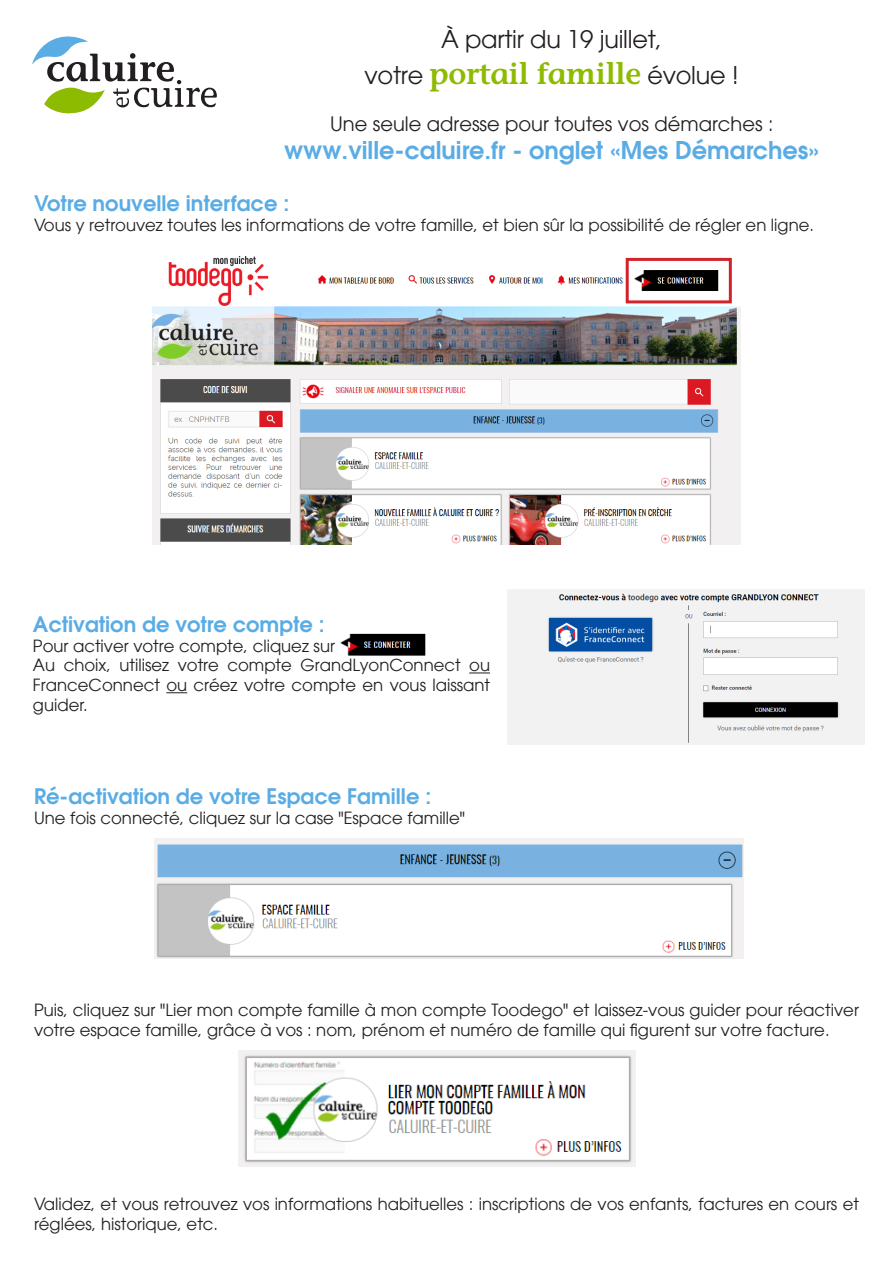
<style>
.page{position:relative;width:893px;height:1263px;background:#fff}
.page>*{position:absolute;margin:0;border:0;box-sizing:border-box;transform-origin:0 0}
.t1{font:600 30px "Stone Informal Std";letter-spacing:-.01em;color:#8dbb00}
.t2{font:600 24px "Avant Garde";color:#5aace5}
.t3{font:24px "Avant Garde";letter-spacing:-.01em;color:#231f20}
.t4{font:600 21px "Avant Garde";color:#5aace5}
.t5{font:19.5px "Avant Garde";color:#231f20}
.t6{font:16.5px/19.8px "Avant Garde";color:#231f20}
.s1{font-family:"Avant Garde";font-weight:400;font-size:24px;color:#231f20}
</style>
<div class="page">
<svg style="left:32px;top:36px;width:185px;height:78px"></svg>
<img style="left:152px;top:256px;width:589px;height:288px">
<div style="left:626px;top:258px;width:106px;height:45px;border:3px solid #d1232a"></div>
<img style="left:340px;top:633px;width:86px;height:23px">
<svg style="left:469px;top:672px;width:21px;height:1px"></svg>
<svg style="left:166px;top:692px;width:21px;height:1px"></svg>
<img style="left:507px;top:589px;width:357px;height:155px">
<img style="left:154px;top:838px;width:589px;height:120px">
<img style="left:238px;top:1050px;width:397px;height:116px">
<p class="t3" style="left:441px;top:25px;width:223px">À partir du 19 juillet,</p>
<p class="t1" style="left:364px;top:56px;width:376px"><span class="s1">votre</span> portail famille <span class="s1">évolue !</span></p>
<p class="t5" style="left:330px;top:112px;width:445px">Une seule adresse pour toutes vos démarches :</p>
<p class="t2" style="left:284px;top:135px;width:537px">www.ville-caluire.fr - onglet «Mes Démarches»</p>
<p class="t4" style="left:34px;top:190px;width:257px">Votre nouvelle interface :</p>
<p class="t6" style="left:34px;top:215px;width:781px">Vous y retrouvez toutes les informations de votre famille, et bien sûr la possibilité de régler en ligne.</p>
<p class="t4" style="left:33px;top:610px;width:293px">Activation de votre compte :</p>
<p class="t6" style="left:33px;top:635px;width:304px">Pour activer votre compte, cliquez sur</p>
<p class="t6" style="left:33px;top:655px;width:459px;text-align:justify">Au choix, utilisez votre compte GrandLyonConnect ou FranceConnect ou créez votre compte en vous laissant guider.</p>
<p class="t4" style="left:34px;top:782px;width:399px">Ré-activation de votre Espace Famille :</p>
<p class="t6" style="left:34px;top:807px;width:433px">Une fois connecté, cliquez sur la case "Espace famille"</p>
<p class="t6" style="left:34px;top:1000px;width:826px">Puis, cliquez sur "Lier mon compte famille à mon compte Toodego" et laissez-vous guider pour réactiver votre espace famille, grâce à vos : nom, prénom et numéro de famille qui figurent sur votre facture.</p>
<p class="t6" style="left:34px;top:1194px;width:826px">Validez, et vous retrouvez vos informations habituelles : inscriptions de vos enfants, factures en cours et réglées, historique, etc.</p>
</div>
